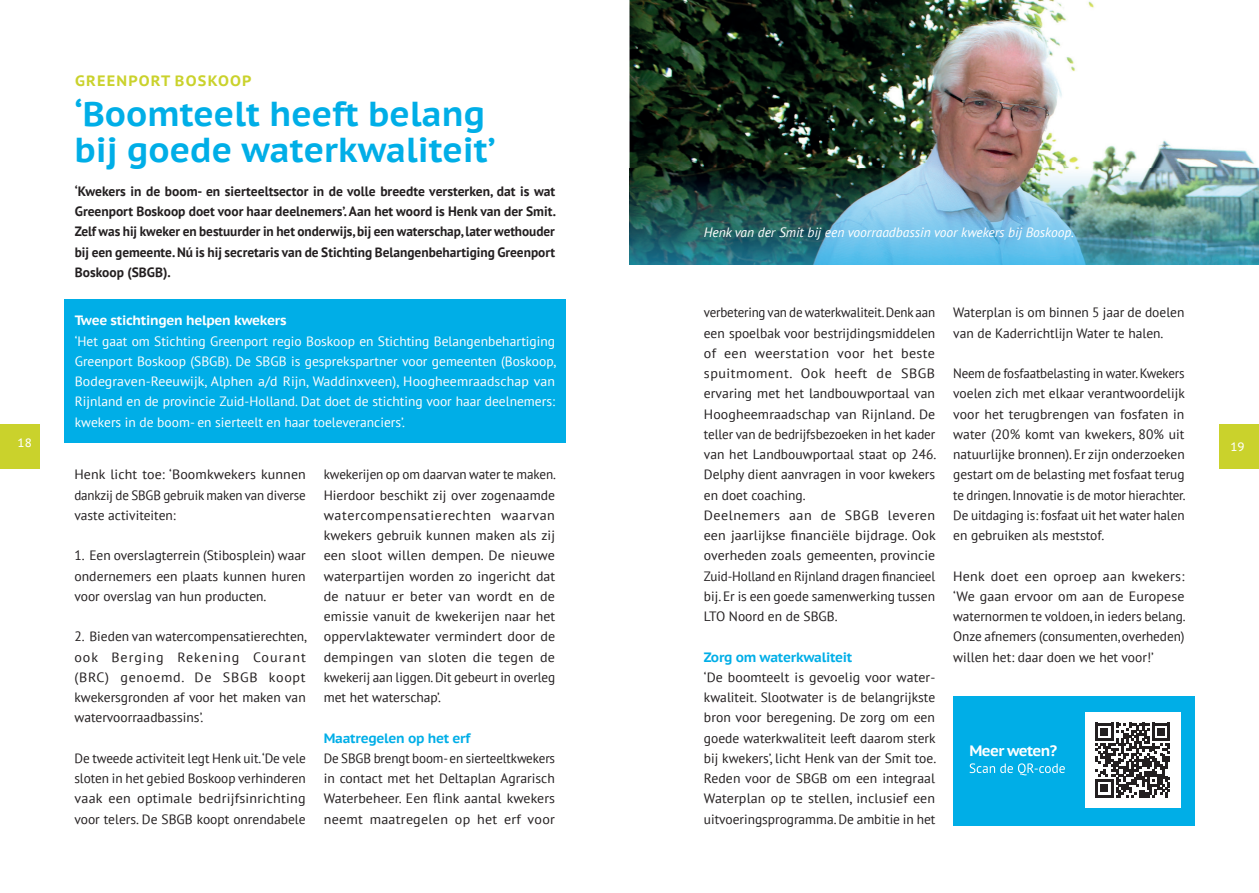
<style>
.page{position:relative;width:1259px;height:893px;background:#fff}
.page>*{position:absolute;margin:0;border:0;box-sizing:border-box;transform-origin:0 0}
.t1{font:700 34.5px/36px "PT Sans Caption";color:#00aee7}
.t2{font:700 15px "PT Sans Caption";letter-spacing:.08em;color:#cad22c}
.t3{font:700 15px "PT Sans Caption";letter-spacing:-.04em;color:#fff}
.t4{font:13.5px/20.2px "PT Sans";color:#231f20;text-align:justify}
.t5{font:13.5px/20.2px "PT Sans";color:#231f20;scale:.96 1}
.t6{font:13.5px/20.2px "PT Sans";color:#fff;text-align:justify}
.t7{font:700 13.5px/20.2px "PT Sans";color:#231f20;text-align:justify}
.t8{font:13.5px/20.2px "PT Sans";color:#231f20;text-align:justify;scale:1.04 1}
.t9{font:italic 13.5px "PT Sans";color:#fff}
.t10{font:700 13.5px "PT Sans Caption";letter-spacing:-.02em;color:#00aee7}
.t11{font:700 13.5px "PT Sans Caption";letter-spacing:-.02em;color:#fff}
.t12{font:12px "PT Sans Caption";color:#fff}
</style>
<div class="page">
<div style="left:1219px;top:424px;width:40px;height:45px;background:#cad22c"></div>
<div style="left:0;top:424px;width:39px;height:45px;background:#cad22c"></div>
<div style="left:64px;top:299px;width:502px;height:143px;background:#00aee7"></div>
<img style="left:629px;top:0;width:630px;height:168px">
<img style="left:629px;top:168px;width:630px;height:96px">
<div style="left:953px;top:696px;width:242px;height:130px;background:#00aee7"></div>
<div style="left:1085px;top:712px;width:95px;height:96px;background:#fff"></div>
<svg style="left:1095px;top:723px;width:75px;height:74px"></svg>
<svg style="left:969px;top:763px;width:95px;height:12px"></svg>
<p class="t12" style="left:18px;top:435px;width:16px">18</p>
<p class="t2" style="left:75px;top:70px;width:178px">GREENPORT BOSKOOP</p>
<h1 class="t1" style="left:74px;top:95px;width:423px">‘Boomteelt heeft belang bij goede waterkwaliteit’</h1>
<p class="t7" style="left:75px;top:181px;width:483px">‘Kwekers in de boom- en sierteeltsector in de volle breedte versterken, dat is wat Greenport Boskoop doet voor haar deelnemers’. Aan het woord is Henk van der Smit.<br>Zelf was hij kweker en bestuurder in het onderwijs, bij een waterschap, later wethouder bij een gemeente. Nú is hij secretaris van de Stichting Belangenbehartiging Greenport Boskoop (SBGB).</p>
<p class="t11" style="left:75px;top:312px;width:213px">Twee stichtingen helpen kwekers</p>
<p class="t6" style="left:75px;top:330px;width:483px">‘Het gaat om Stichting Greenport regio Boskoop en Stichting Belangenbehartiging Greenport Boskoop (SBGB). De SBGB is gesprekspartner voor gemeenten (Boskoop, Bodegraven-Reeuwijk, Alphen a/d Rijn, Waddinxveen), Hoogheemraadschap van Rijnland en de provincie Zuid-Holland. Dat doet de stichting voor haar deelnemers: kwekers in de boom- en sierteelt en haar toeleveranciers’.</p>
<p class="t4" style="left:74px;top:464px;width:233px">Henk licht toe: ‘Boomkwekers kunnen dankzij de SBGB gebruik maken van diverse vaste activiteiten:</p>
<p class="t4" style="left:74px;top:545px;width:233px">1. Een overslagterrein (Stibosplein) waar ondernemers een plaats kunnen huren voor overslag van hun producten.</p>
<p class="t4" style="left:74px;top:626px;width:234px">2. Bieden van watercompensatierechten, ook Berging Rekening Courant (BRC) genoemd. De SBGB koopt kwekersgronden af voor het maken van watervoorraadbassins’.</p>
<p class="t4" style="left:74px;top:748px;width:233px">De tweede activiteit legt Henk uit.‘De vele sloten in het gebied Boskoop verhinderen vaak een optimale bedrijfsinrichting voor telers. De SBGB koopt onrendabele</p>
<p class="t4" style="left:324px;top:464px;width:234px">kwekerijen op om daarvan water te maken.<br>Hierdoor beschikt zij over zogenaamde watercompensatierechten waarvan kwekers gebruik kunnen maken als zij een sloot willen dempen. De nieuwe waterpartijen worden zo ingericht dat de natuur er beter van wordt en de emissie vanuit de kwekerijen naar het oppervlaktewater vermindert door de dempingen van sloten die tegen de kwekerij aan liggen. Dit gebeurt in overleg met het waterschap’.</p>
<p class="t10" style="left:324px;top:729px;width:148px">Maatregelen op het erf</p>
<p class="t4" style="left:324px;top:748px;width:233px">De SBGB brengt boom- en sierteeltkwekers in contact met het Deltaplan Agrarisch Waterbeheer. Een flink aantal kwekers neemt maatregelen op het erf voor</p>
<p class="t9" style="left:704px;top:224px;width:371px">Henk van der Smit bij een voorraadbassin voor kwekers bij Boskoop.</p>
<p class="t5" style="left:704px;top:302px;width:243px">verbetering van de waterkwaliteit. Denk aan een spoelbak voor bestrijdingsmiddelen of een weerstation voor het beste spuitmoment. Ook heeft de SBGB ervaring met het landbouwportaal van Hoogheemraadschap van Rijnland. De teller van de bedrijfsbezoeken in het kader van het Landbouwportaal staat op 246.<br>Delphy dient aanvragen in voor kwekers en doet coaching.<br>Deelnemers aan de SBGB leveren een jaarlijkse financiële bijdrage. Ook overheden zoals gemeenten, provincie Zuid-Holland en Rijnland dragen financieel bij. Er is een goede samenwerking tussen LTO Noord en de SBGB.</p>
<p class="t10" style="left:704px;top:648px;width:150px">Zorg om waterkwaliteit</p>
<p class="t4" style="left:704px;top:667px;width:234px">‘De boomteelt is gevoelig voor water&shy;kwaliteit. Slootwater is de belangrijkste bron voor beregening. De zorg om een goede waterkwaliteit leeft daarom sterk bij kwekers’, licht Henk van der Smit toe.<br>Reden voor de SBGB om een integraal Waterplan op te stellen, inclusief een uitvoeringsprogramma. De ambitie in het</p>
<p class="t4" style="left:953px;top:302px;width:233px">Waterplan is om binnen 5 jaar de doelen van de Kaderrichtlijn Water te halen.</p>
<p class="t5" style="left:953px;top:363px;width:243px;text-align:justify">Neem de fosfaatbelasting in water. Kwekers voelen zich met elkaar verantwoordelijk voor het terugbrengen van fosfaten in water (20% komt van kwekers, 80% uit natuurlijke bronnen). Er zijn onderzoeken gestart om de belasting met fosfaat terug te dringen. Innovatie is de motor hierachter.<br>De uitdaging is: fosfaat uit het water halen en gebruiken als meststof.</p>
<p class="t8" style="left:953px;top:565px;width:225px">Henk doet een oproep aan kwekers: ‘We gaan ervoor om aan de Europese waternormen te voldoen, in ieders belang.<br>Onze afnemers (consumenten, overheden) willen het: daar doen we het voor!’</p>
<p class="t3" style="left:969px;top:741px;width:89px">Meer weten?</p>
<p class="t12" style="left:1230px;top:439px;width:16px">19</p>
</div>
